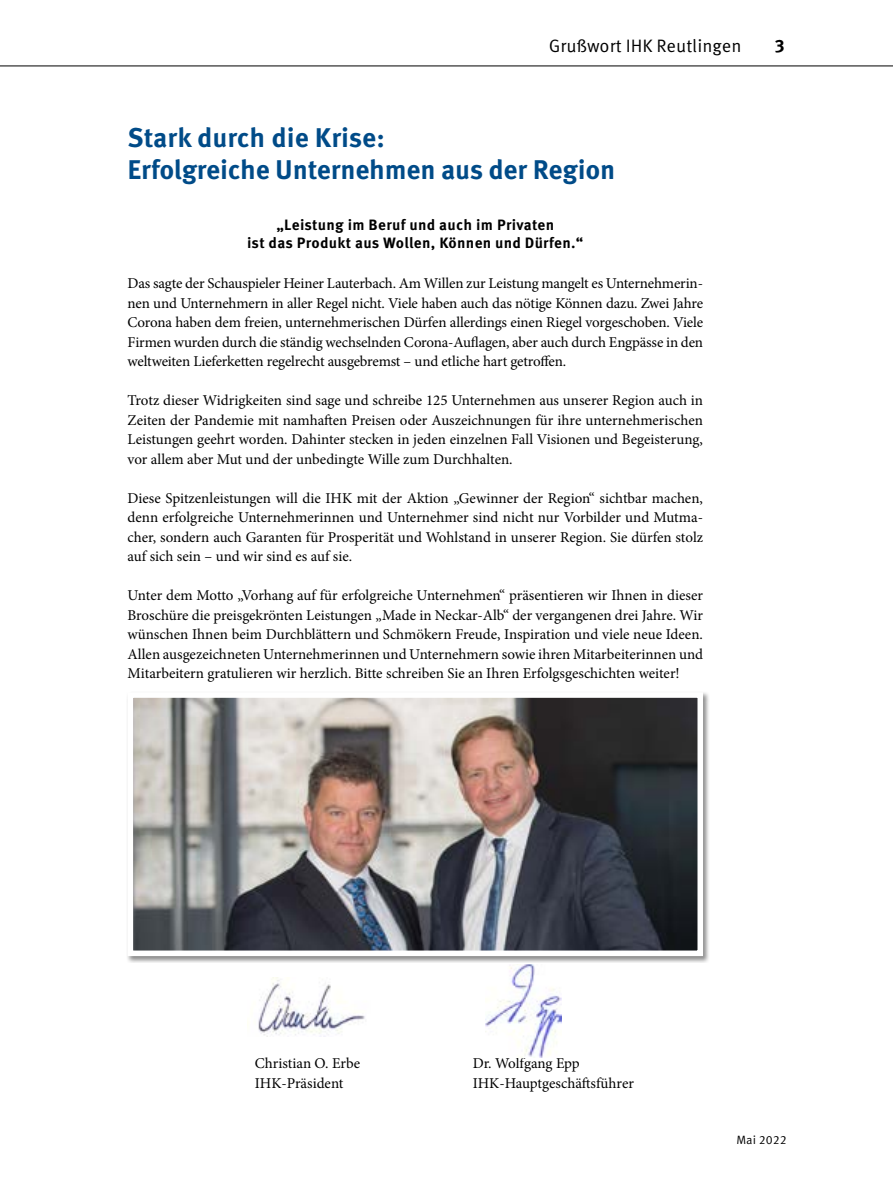
<style>
.page{position:relative;width:893px;height:1191px;background:#fff}
.page>*{position:absolute;margin:0;border:0;box-sizing:border-box;transform-origin:0 0}
.t1{font:700 27px/32.4px "Meta Correspondence OT";letter-spacing:-.01em;color:#004b88}
.t2{font:18px "Meta Correspondence OT";color:#000}
.t3{font:700 18px "Meta Correspondence OT";color:#000}
.t4{font:15px/19.5px "Minion Pro";letter-spacing:-.005em;color:#000;text-align:justify}
.t5{font:700 15px/18px "Meta Correspondence OT";letter-spacing:.02em;color:#000;text-align:center}
.t6{font:12px "Meta Correspondence OT";color:#000}
</style>
<div class="page">
<div style="left:127px;top:691px;width:583px;height:272px;background:#000;opacity:.45"></div>
<img style="left:135px;top:699px;width:561px;height:250px">
<div style="left:128px;top:692px;width:575px;height:264px;border:6px solid #fff"></div>
<img style="left:485px;top:964px;width:77px;height:93px">
<img style="left:247px;top:978px;width:118px;height:59px">
<hr style="left:0;top:66px;width:893px;height:1px;background:#000">
<p class="t2" style="left:549px;top:35px;width:194px">Grußwort IHK Reutlingen</p>
<p class="t3" style="left:775px;top:34px;width:12px">3</p>
<h1 class="t1" style="left:128px;top:122px;width:489px">Stark durch die Krise:<br>Erfolgreiche Unternehmen aus der Region</h1>
<p class="t5" style="left:247px;top:216px;width:338px">„Leistung im Beruf und auch im Privaten<br>ist das Produkt aus Wollen, Können und Dürfen.“</p>
<p class="t4" style="left:128px;top:274px;width:577px">Das sagte der Schauspieler Heiner Lauterbach. Am Willen zur Leistung mangelt es Unternehmerin&shy;nen und Unternehmern in aller Regel nicht. Viele haben auch das nötige Können dazu. Zwei Jahre Corona haben dem freien, unternehmerischen Dürfen allerdings einen Riegel vorgeschoben. Viele Firmen wurden durch die ständig wechselnden Corona-Auflagen, aber auch durch Engpässe in den weltweiten Lieferketten regelrecht ausgebremst – und etliche hart getroffen.</p>
<p class="t4" style="left:128px;top:391px;width:577px">Trotz dieser Widrigkeiten sind sage und schreibe 125 Unternehmen aus unserer Region auch in Zeiten der Pandemie mit namhaften Preisen oder Auszeichnungen für ihre unternehmerischen Leistungen geehrt worden. Dahinter stecken in jeden einzelnen Fall Visionen und Begeisterung, vor allem aber Mut und der unbedingte Wille zum Durchhalten.</p>
<p class="t4" style="left:128px;top:488px;width:577px">Diese Spitzenleistungen will die IHK mit der Aktion „Gewinner der Region“ sichtbar machen, denn erfolgreiche Unternehmerinnen und Unternehmer sind nicht nur Vorbilder und Mutma&shy;cher, sondern auch Garanten für Prosperität und Wohlstand in unserer Region. Sie dürfen stolz auf sich sein – und wir sind es auf sie.</p>
<p class="t4" style="left:128px;top:586px;width:577px">Unter dem Motto „Vorhang auf für erfolgreiche Unternehmen“ präsentieren wir Ihnen in dieser Broschüre die preisgekrönten Leistungen „Made in Neckar-Alb“ der vergangenen drei Jahre. Wir wünschen Ihnen beim Durchblättern und Schmökern Freude, Inspiration und viele neue Ideen.<br>Allen ausgezeichneten Unternehmerinnen und Unternehmern sowie ihren Mitarbeiterinnen und Mitarbeitern gratulieren wir herzlich. Bitte schreiben Sie an Ihren Erfolgsgeschichten weiter!</p>
<p class="t4" style="left:255px;top:1054px;width:107px">Christian O. Erbe<br>IHK-Präsident</p>
<p class="t4" style="left:473px;top:1054px;width:163px">Dr. Wolfgang Epp<br>IHK-Hauptgeschäftsführer</p>
<p class="t6" style="left:736px;top:1132px;width:52px">Mai 2022</p>
</div>
